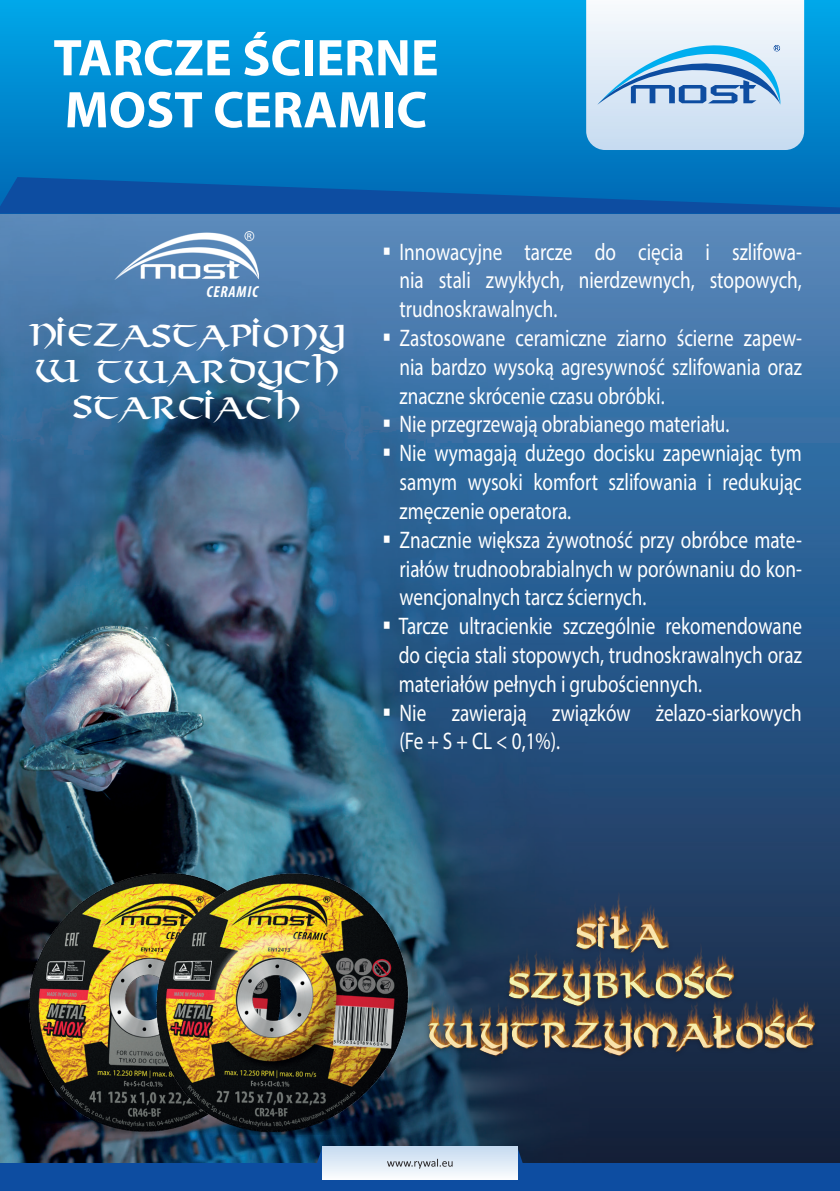
<style>
.page{position:relative;width:840px;height:1191px;background:#fff}
.page>*{position:absolute;margin:0;border:0;box-sizing:border-box;transform-origin:0 0}
.t1{font:700 52px/52px "Myriad Pro";color:#fff}
.t2{font:30px/36px "Viking";letter-spacing:-.005em;color:#fff;text-align:center}
.t3{font:24px/28.8px "Myriad Pro";color:#fff;scale:.8 1}
.t4{font:italic 700 condensed 16px "Myriad Pro";letter-spacing:.05em;color:#fff}
</style>
<div class="page">
<img style="left:0;top:213px;width:839px;height:950px">
<svg style="left:0;top:0;width:839px;height:177px;background:#008bd1"></svg>
<svg style="left:0;top:177px;width:839px;height:36px;background:#075bab"></svg>
<svg style="left:586px;top:0;width:217px;height:150px"></svg>
<div style="left:0;top:1163px;width:839px;height:28px;background:#0d4da1"></div>
<div style="left:322px;top:1146px;width:195px;height:33px;background:#f1f6fb"></div>
<svg style="left:316px;top:1146px;width:207px;height:22px"></svg>
<img style="left:420px;top:892px;width:407px;height:181px">
<img style="left:25px;top:862px;width:262px;height:274px">
<img style="left:145px;top:868px;width:268px;height:266px">
<img style="left:114px;top:231px;width:144px;height:49px">
<svg style="left:219px;top:344px;width:6px;height:8px"></svg>
<svg style="left:384px;top:247px;width:5px;height:7px"></svg>
<svg style="left:384px;top:334px;width:5px;height:7px"></svg>
<svg style="left:384px;top:420px;width:5px;height:7px"></svg>
<svg style="left:384px;top:449px;width:5px;height:7px"></svg>
<svg style="left:384px;top:535px;width:5px;height:7px"></svg>
<svg style="left:384px;top:622px;width:5px;height:7px"></svg>
<svg style="left:384px;top:708px;width:5px;height:7px"></svg>
<h1 class="t1" style="left:53px;top:30px;width:386px">TARCZE ŚCIERNE<br>MOST CERAMIC</h1>
<p class="t4" style="left:206px;top:282px;width:53px">CERAMIC</p>
<p class="t2" style="left:28px;top:317px;width:319px">NIEZASTaPIONY<br>W TWARDYCH<br>STARCIACH</p>
<p class="t3" style="left:398px;top:237px;width:505px">Innowacyjne tarcze do cięcia i szlifowa&shy;nia stali zwykłych, nierdzewnych, stopowych, trudnoskrawalnych.<br>Zastosowane ceramiczne ziarno ścierne zapew&shy;nia bardzo wysoką agresywność szlifowania oraz znaczne skrócenie czasu obróbki.<br>Nie przegrzewają obrabianego materiału.<br>Nie wymagają dużego docisku zapewniając tym samym wysoki komfort szlifowania i redukując zmęczenie operatora.<br>Znacznie większa żywotność przy obróbce mate&shy;riałów trudnoobrabialnych w porównaniu do kon&shy;wencjonalnych tarcz ściernych.<br>Tarcze ultracienkie szczególnie rekomendowane do cięcia stali stopowych, trudnoskrawalnych oraz materiałów pełnych i grubościennych.<br>Nie zawierają związków żelazo-siarkowych (Fe + S + CL &lt; 0,1%).</p>
</div>
